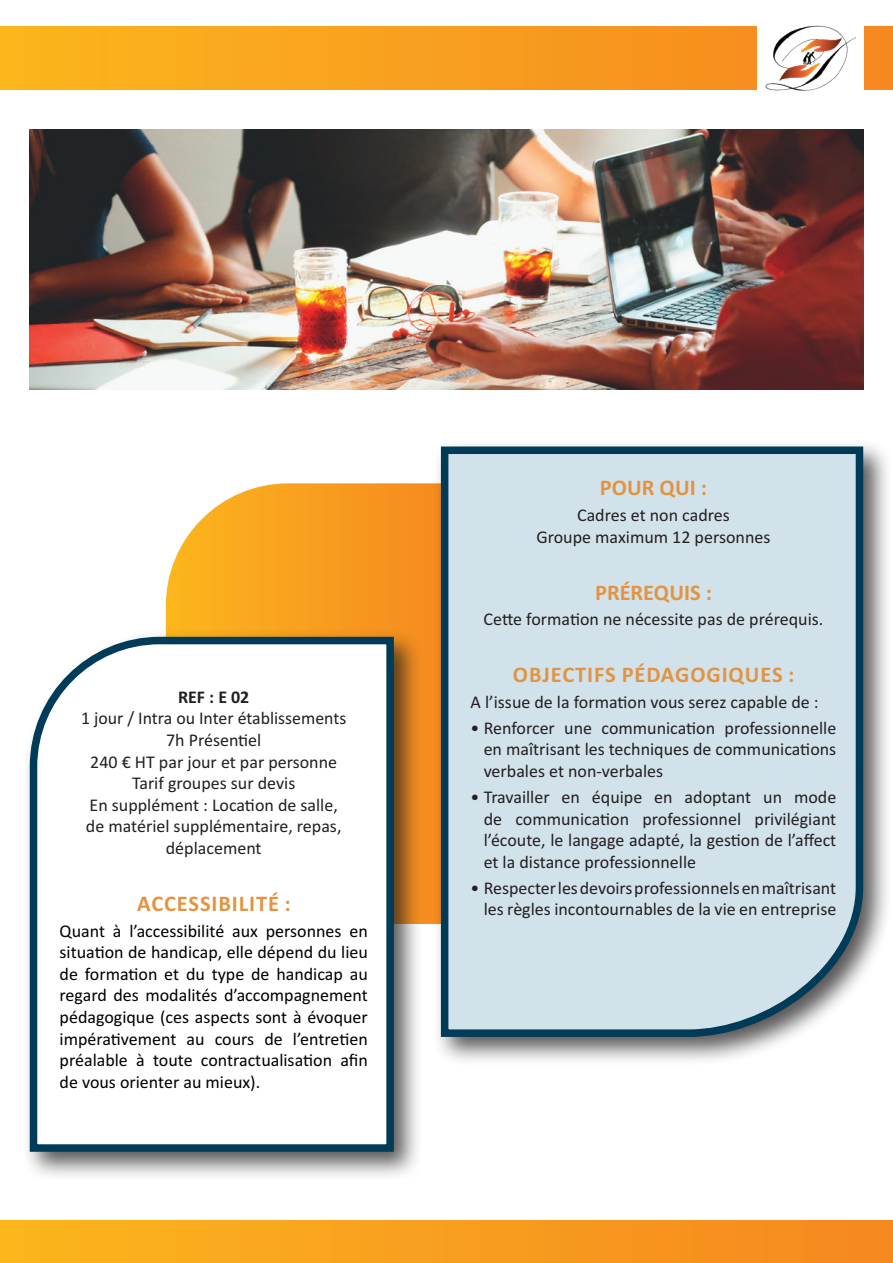
<style>
.page{position:relative;width:893px;height:1263px;background:#fff}
.page>*{position:absolute;margin:0;border:0;box-sizing:border-box;transform-origin:0 0}
.t1{font:700 22.5px "Calibri";letter-spacing:.04em;color:#e29442}
.t2{font:700 22.5px "Calibri";color:#e29442}
.t3{font:18px/21.6px "Calibri";color:#231f20;text-align:center}
.t4{font:18px/21.6px "Calibri";color:#000;text-align:justify}
.t5{font:700 18px "Calibri";color:#231f20}
</style>
<div class="page">
<svg style="left:0;top:26px;width:893px;height:63px;background:#f8a11d"></svg>
<div style="left:0;top:1220px;width:893px;height:43px;background:linear-gradient(to right,#fbb51c,#f58820)"></div>
<svg style="left:166px;top:483px;width:267px;height:441px;background:#f8a52f"></svg>
<div style="left:433px;top:438px;width:459px;height:628px;background:#231f20;opacity:.75"></div>
<svg style="left:437px;top:443px;width:430px;height:598px;background:#c4d5de"></svg>
<div style="left:22px;top:629px;width:401px;height:552px;background:#231f20;opacity:.75"></div>
<svg style="left:26px;top:633px;width:372px;height:522px"></svg>
<img style="left:30px;top:130px;width:833px;height:259px">
<div style="left:757px;top:20px;width:107px;height:77px;background:#fff"></div>
<img style="left:765px;top:25px;width:91px;height:66px">
<p class="t5" style="left:178px;top:686px;width:73px">REF : E 02</p>
<p class="t3" style="left:81px;top:707px;width:267px">1 jour / Intra ou Inter établissements<br>7h Présentiel<br>240 € HT par jour et par personne<br>Tarif groupes sur devis<br>En supplément : Location de salle, de matériel supplémentaire, repas, déplacement</p>
<p class="t1" style="left:137px;top:889px;width:155px">ACCESSIBILITÉ :</p>
<p class="t4" style="left:60px;top:919px;width:310px">Quant à l’accessibilité aux personnes en situation de handicap, elle dépend du lieu de formation et du type de handicap au regard des modalités d’accompagnement pédagogique (ces aspects sont à évoquer impérativement au cours de l’entretien préalable à toute contractualisation afin de vous orienter au mieux).</p>
<p class="t1" style="left:600px;top:474px;width:109px">POUR QUI :</p>
<p class="t3" style="left:536px;top:503px;width:235px">Cadres et non cadres<br>Groupe maximum 12 personnes</p>
<p class="t2" style="left:595px;top:578px;width:118px">PRÉREQUIS :</p>
<p class="t3" style="left:484px;top:608px;width:341px">Cette formation ne nécessite pas de prérequis.</p>
<p class="t1" style="left:513px;top:661px;width:283px">OBJECTIFS PÉDAGOGIQUES :</p>
<p class="t3" style="left:471px;top:690px;width:350px">A l’issue de la formation vous serez capable de :</p>
<p class="t3" style="left:484px;top:716px;width:354px;text-align:justify;text-indent:-13px">• Renforcer une communication professionnelle en maîtrisant les techniques de communications verbales et non-verbales</p>
<p class="t3" style="left:484px;top:785px;width:354px;text-align:justify;text-indent:-13px">• Travailler en équipe en adoptant un mode de communication professionnel privilégiant l’écoute, le langage adapté, la gestion de l’affect et la distance professionnelle</p>
<p class="t3" style="left:471px;top:876px;width:367px;text-align:right">• Respecter les devoirs professionnels en maîtrisant les règles incontournables de la vie en entreprise</p>
</div>
